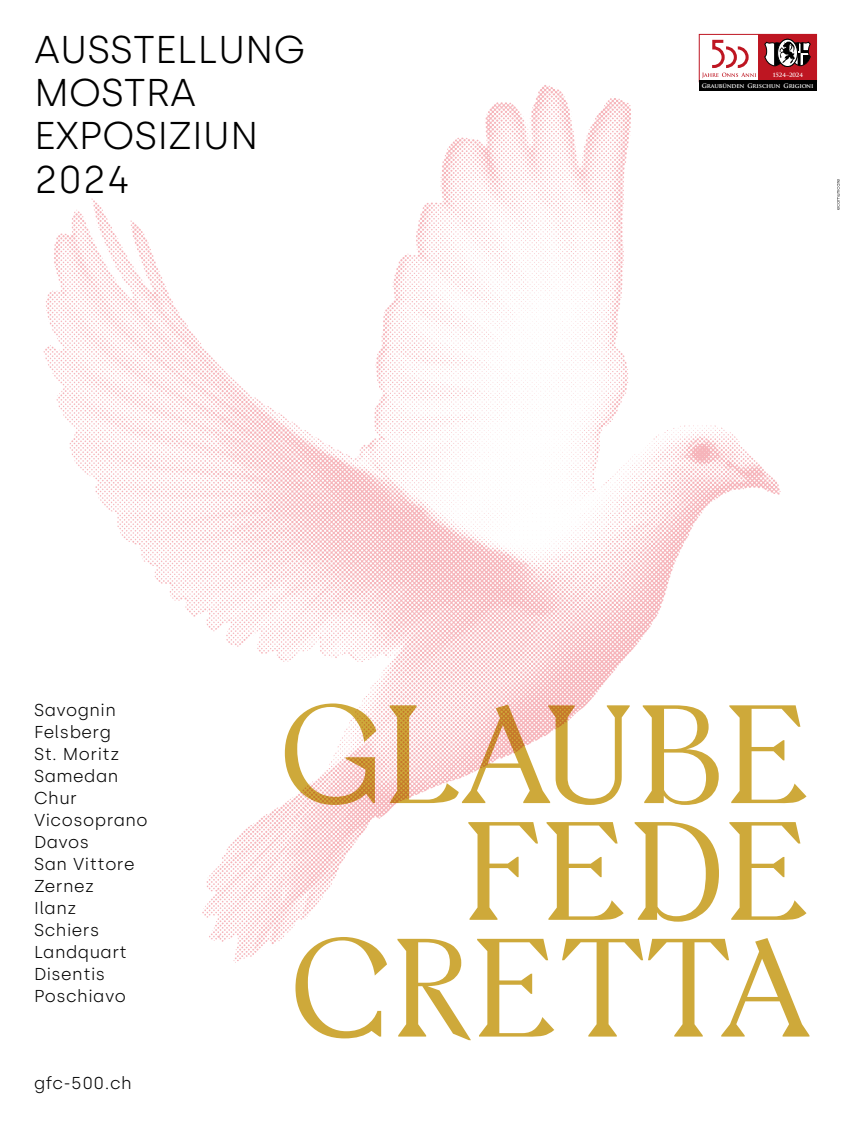
<style>
.page{position:relative;width:851px;height:1134px;background:#fff}
.page>*{position:absolute;margin:0;border:0;box-sizing:border-box;transform-origin:0 0}
.t1{font:132.96px/116.7px "Morion Beta";color:#cea93a;text-align:right}
.t2{font:300 38.68px/43.3px "Silka";color:#000}
.t3{font:300 17.2px/22px "Silka";letter-spacing:.03em;color:#000}
.t4{font:700 6px "Trajan Pro";letter-spacing:-.03em;color:#fff}
.t5{font:700 5.68px "Trajan Pro";letter-spacing:-.015em;color:#fff;scale:1.04 1}
</style>
<div class="page">
<div style="left:758px;top:35px;width:58px;height:47px;background:#be1622"></div>
<div style="left:698px;top:34px;width:118px;height:48px;border:1px solid #be1622"></div>
<svg style="left:777px;top:39px;width:20px;height:28px"></svg>
<div style="left:777px;top:39px;width:20px;height:28px;border:1px solid #000;border-radius:50%"></div>
<svg style="left:764px;top:42px;width:46px;height:12px"></svg>
<svg style="left:712px;top:39px;width:36px;height:15px"></svg>
<div style="left:698px;top:81px;width:118px;height:10px;background:#000"></div>
<img style="left:43px;top:54px;width:772px;height:909px">
<svg style="left:837px;top:179px;width:2px;height:31px"></svg>
<h2 class="t2" style="left:34px;top:28px;width:273px">AUSSTELLUNG<br>MOSTRA<br>EXPOSIZIUN<br>2024</h2>
<p class="t5" style="left:772px;top:71px;width:31px">1524–2024</p>
<p class="t4" style="left:701px;top:82px;width:113px">GRAUBÜNDEN GRISCHUN GRIGIONI</p>
<p class="t3" style="left:34px;top:699px;width:115px">Savognin<br>Felsberg<br>St. Moritz<br>Samedan<br>Chur<br>Vicosoprano<br>Davos<br>San Vittore<br>Zernez<br>Ilanz<br>Schiers<br>Landquart<br>Disentis<br>Poschiavo</p>
<p class="t3" style="left:34px;top:1072px;width:99px">gfc-500.ch</p>
<h1 class="t1" style="left:279px;top:701px;width:534px">GLAUBE<br>FEDE<br>CRETTA</h1>
</div>
